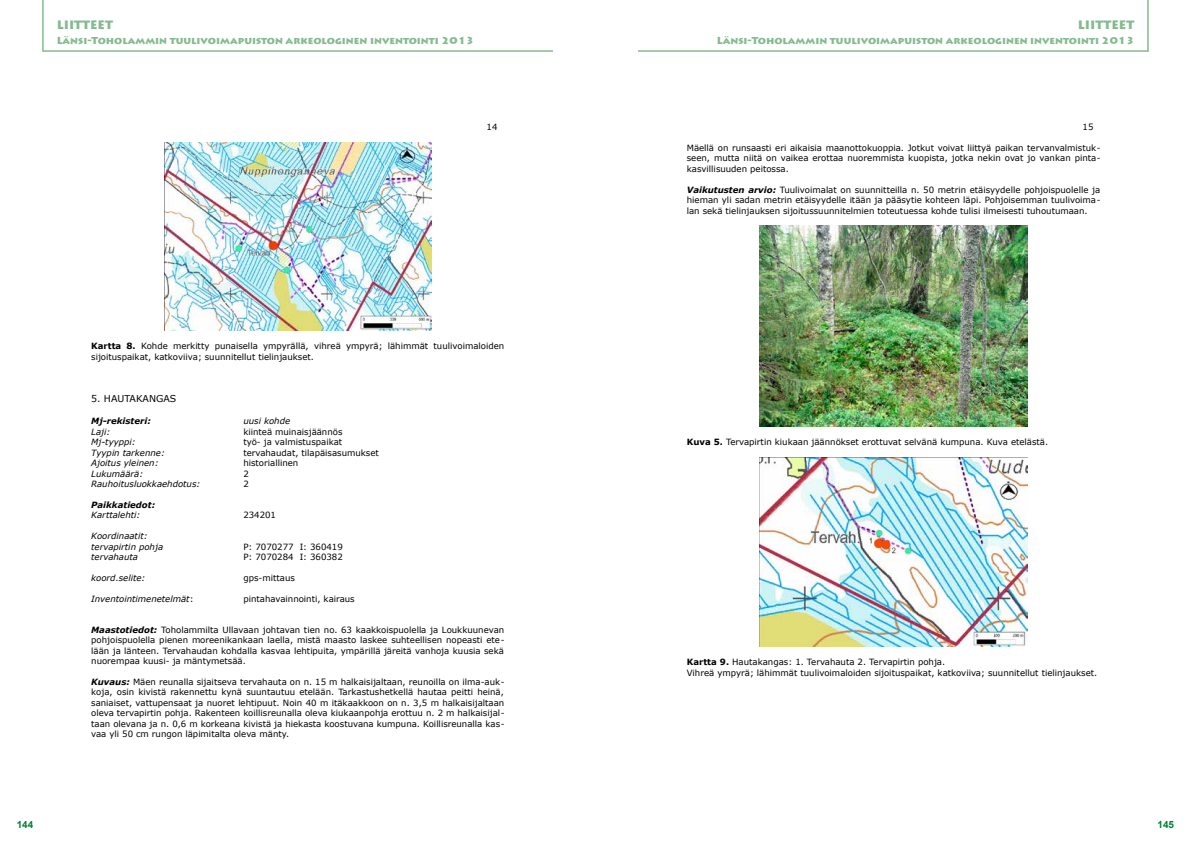
<style>
.page{position:relative;width:1191px;height:842px;background:#fff}
.page>*{position:absolute;margin:0;border:0;box-sizing:border-box;transform-origin:0 0}
.t1{font:900 12px "Lithos Pro";color:#83ba8f}
.t2{font:900 10px "Lithos Pro";color:#83ba8f}
.t3{font:700 10px "Arial";color:#008136}
.t4{font:9.4px "Verdana";color:#000}
.t5{font:8.6px/10.4px "Verdana";color:#000;text-align:justify}
.t6{font:italic 8.6px/10.5px "Verdana";color:#000}
.t7{font:italic 700 8.6px "Verdana";color:#000}
.s1{font-weight:700}
.s2{font-style:normal}
.s3{font-weight:700;font-style:italic}
</style>
<div class="page">
<img style="left:164px;top:142px;width:267px;height:188px">
<img style="left:760px;top:457px;width:267px;height:189px">
<img style="left:760px;top:226px;width:267px;height:200px">
<hr style="left:43px;top:51px;width:510px;height:1px;background:#83ba8f">
<hr style="left:638px;top:51px;width:510px;height:1px;background:#83ba8f">
<hr style="left:42px;top:0;width:1px;height:52px;background:#83ba8f">
<hr style="left:1147px;top:0;width:1px;height:52px;background:#83ba8f">
<h1 class="t1" style="left:57px;top:17px;width:58px">LIITTEET</h1>
<h1 class="t1" style="left:1078px;top:17px;width:58px">LIITTEET</h1>
<p class="t2" style="left:57px;top:34px;width:419px">Länsi-Toholammin tuulivoimapuiston arkeologinen inventointi 2013</p>
<p class="t2" style="left:717px;top:34px;width:419px">Länsi-Toholammin tuulivoimapuiston arkeologinen inventointi 2013</p>
<p class="t5" style="left:486px;top:122px;width:12px">14</p>
<p class="t5" style="left:91px;top:341px;width:414px"><span class="s1">Kartta 8.</span> Kohde merkitty punaisella ympyrällä, vihreä ympyrä; lähimmät tuulivoimaloiden sijoituspaikat, katkoviiva; suunnitellut tielinjaukset.</p>
<p class="t4" style="left:91px;top:394px;width:86px">5. HAUTAKANGAS</p>
<p class="t7" style="left:91px;top:418px;width:61px">Mj-rekisteri:</p>
<p class="t6" style="left:243px;top:417px;width:48px">uusi kohde</p>
<p class="t6" style="left:91px;top:427px;width:21px">Laji:</p>
<p class="t5" style="left:243px;top:427px;width:101px">kiinteä muinaisjäännös</p>
<p class="t6" style="left:91px;top:438px;width:46px">Mj-tyyppi:</p>
<p class="t5" style="left:243px;top:437px;width:100px">työ- ja valmistuspaikat</p>
<p class="t6" style="left:91px;top:448px;width:75px">Tyypin tarkenne:</p>
<p class="t5" style="left:243px;top:447px;width:137px">tervahaudat, tilapäisasumukset</p>
<p class="t6" style="left:91px;top:458px;width:69px">Ajoitus yleinen:</p>
<p class="t5" style="left:243px;top:458px;width:56px">historiallinen</p>
<p class="t6" style="left:91px;top:469px;width:53px">Lukumäärä:</p>
<p class="t5" style="left:243px;top:468px;width:7px">2</p>
<p class="t6" style="left:91px;top:479px;width:111px">Rauhoitusluokkaehdotus:</p>
<p class="t5" style="left:243px;top:479px;width:7px">2</p>
<p class="t7" style="left:91px;top:501px;width:65px">Paikkatiedot:</p>
<p class="t6" style="left:91px;top:511px;width:51px">Karttalehti:</p>
<p class="t5" style="left:243px;top:510px;width:34px">234201</p>
<p class="t6" style="left:91px;top:531px;width:73px">Koordinaatit: tervapirtin pohja</p>
<p class="t5" style="left:243px;top:541px;width:101px">P: 7070277 I: 360419</p>
<p class="t6" style="left:91px;top:552px;width:48px">tervahauta</p>
<p class="t5" style="left:243px;top:552px;width:101px">P: 7070284 I: 360382</p>
<p class="t6" style="left:91px;top:573px;width:56px">koord.selite:</p>
<p class="t5" style="left:243px;top:572px;width:53px">gps-mittaus</p>
<p class="t6" style="left:91px;top:594px;width:104px">Inventointimenetelmät<span class="s2">:</span></p>
<p class="t5" style="left:243px;top:593px;width:113px">pintahavainnointi, kairaus</p>
<p class="t5" style="left:91px;top:625px;width:415px"><span class="s3">Maastotiedot:</span> Toholammilta Ullavaan johtavan tien no. 63 kaakkoispuolella ja Loukkuunevan pohjoispuolella pienen moreenikankaan laella, mistä maasto laskee suhteellisen nopeasti ete&shy;lään ja länteen. Tervahaudan kohdalla kasvaa lehtipuita, ympärillä järeitä vanhoja kuusia sekä nuorempaa kuusi- ja mäntymetsää.</p>
<p class="t5" style="left:91px;top:677px;width:415px"><span class="s3">Kuvaus:</span> Mäen reunalla sijaitseva tervahauta on n. 15 m halkaisijaltaan, reunoilla on ilma-auk&shy;koja, osin kivistä rakennettu kynä suuntautuu etelään. Tarkastushetkellä hautaa peitti heinä, saniaiset, vattupensaat ja nuoret lehtipuut. Noin 40 m itäkaakkoon on n. 3,5 m halkaisijaltaan oleva tervapirtin pohja. Rakenteen koillisreunalla oleva kiukaanpohja erottuu n. 2 m halkaisijal&shy;taan olevana ja n. 0,6 m korkeana kivistä ja hiekasta koostuvana kumpuna. Koillisreunalla kas&shy;vaa yli 50 cm rungon läpimitalta oleva mänty.</p>
<p class="t5" style="left:1082px;top:122px;width:12px">15</p>
<p class="t5" style="left:687px;top:143px;width:415px">Mäellä on runsaasti eri aikaisia maanottokuoppia. Jotkut voivat liittyä paikan tervanvalmistuk&shy;seen, mutta niitä on vaikea erottaa nuoremmista kuopista, jotka nekin ovat jo vankan pinta&shy;kasvillisuuden peitossa.</p>
<p class="t5" style="left:687px;top:184px;width:415px"><span class="s3">Vaikutusten arvio:</span> Tuulivoimalat on suunnitteilla n. 50 metrin etäisyydelle pohjoispuolelle ja hieman yli sadan metrin etäisyydelle itään ja pääsytie kohteen läpi. Pohjoisemman tuulivoima&shy;lan sekä tielinjauksen sijoitussuunnitelmien toteutuessa kohde tulisi ilmeisesti tuhoutumaan.</p>
<p class="t5" style="left:687px;top:437px;width:363px"><span class="s1">Kuva 5.</span> Tervapirtin kiukaan jäännökset erottuvat selvänä kumpuna. Kuva etelästä.</p>
<p class="t5" style="left:687px;top:657px;width:412px"><span class="s1">Kartta 9.</span> Hautakangas: 1. Tervahauta 2. Tervapirtin pohja.<br>Vihreä ympyrä; lähimmät tuulivoimaloiden sijoituspaikat, katkoviiva; suunnitellut tielinjaukset.</p>
<p class="t3" style="left:17px;top:818px;width:18px">144</p>
<p class="t3" style="left:1157px;top:818px;width:18px">145</p>
</div>
